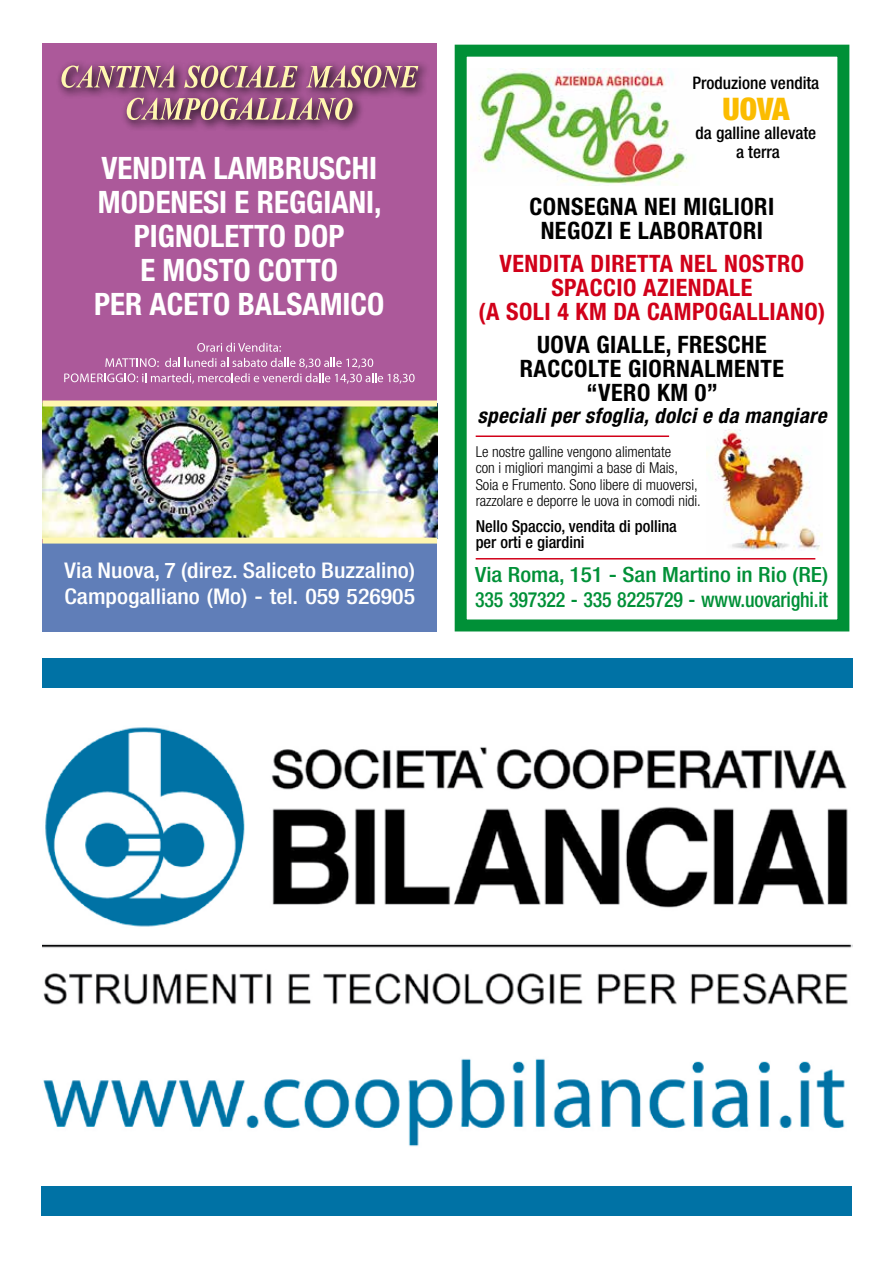
<style>
.page{position:relative;width:893px;height:1263px;background:#fff}
.page>*{position:absolute;margin:0;border:0;box-sizing:border-box;transform-origin:0 0}
.t1{font:900 condensed 31.2px "Helvetica Neue";color:#fbbc00}
.t2{font:700 condensed 30.9px/34px "Helvetica Neue";color:#fff;text-align:center}
.t3{font:700 condensed 24px/24px "Helvetica Neue";letter-spacing:.02em;color:#000;text-align:center}
.t4{font:700 condensed 24px/24px "Helvetica Neue";letter-spacing:.02em;color:#d10019;text-align:center}
.t5{font:500 condensed 21.6px/26px "Helvetica Neue";color:#fff;scale:1.1 1}
.t6{font:500 condensed 21px/25.2px "Helvetica Neue";letter-spacing:-.01em;color:#009037;scale:1.11 1}
.t7{font:italic 700 condensed 21px "Helvetica Neue";letter-spacing:.02em;color:#000}
.t8{font:500 condensed 17.25px/19px "Helvetica Neue";color:#000;text-align:center}
.t9{font:500 condensed 16.5px/16.5px "Helvetica Neue";color:#000}
.t10{font:300 condensed 15px/16.5px "Helvetica Neue";color:#000}
</style>
<div class="page">
<img style="left:43px;top:727px;width:809px;height:420px">
<div style="left:41px;top:1186px;width:810px;height:30px;background:#0072a5"></div>
<div style="left:43px;top:658px;width:810px;height:30px;background:#0072a5"></div>
<div style="left:43px;top:44px;width:394px;height:569px;background:#ac599a"></div>
<img style="left:43px;top:406px;width:394px;height:131px">
<div style="left:43px;top:543px;width:394px;height:89px;background:#607eb8"></div>
<div style="left:56px;top:60px;width:374px;height:72px;background:#000;opacity:.8"></div>
<svg style="left:61px;top:65px;width:114px;height:23px;background:#a37682"></svg>
<svg style="left:184px;top:65px;width:114px;height:23px;background:#a57a83"></svg>
<svg style="left:306px;top:65px;width:112px;height:23px;background:#a37b81"></svg>
<svg style="left:127px;top:98px;width:226px;height:22px;background:#a57c82"></svg>
<svg style="left:197px;top:343px;width:84px;height:9px"></svg>
<svg style="left:64px;top:358px;width:351px;height:26px"></svg>
<div style="left:43px;top:400px;width:394px;height:6px;background:#fff7b0"></div>
<div style="left:43px;top:537px;width:394px;height:6px;background:#fff7b0"></div>
<div style="left:455px;top:45px;width:394px;height:586px;border:12px solid #009037"></div>
<img style="left:707px;top:430px;width:115px;height:120px">
<img style="left:471px;top:69px;width:217px;height:117px">
<hr style="left:476px;top:558px;width:339px;height:1px;background:#d10019">
<hr style="left:476px;top:435px;width:193px;height:2px;background:#d10019">
<h2 class="t2" style="left:94px;top:150px;width:292px">VENDITA LAMBRUSCHI<br>MODENESI E REGGIANI,<br>PIGNOLETTO DOP<br>E MOSTO COTTO<br>PER ACETO BALSAMICO</h2>
<h3 class="t5" style="left:65px;top:557px;width:320px">Via Nuova, 7 (direz. Saliceto Buzzalino)<br>Campogalliano (Mo) - tel. 059 526905</h3>
<p class="t8" style="left:692px;top:73px;width:128px">Produzione vendita</p>
<h1 class="t1" style="left:722px;top:90px;width:69px">UOVA</h1>
<p class="t8" style="left:696px;top:123px;width:122px">da galline allevate a terra</p>
<h3 class="t3" style="left:530px;top:194px;width:246px">CONSEGNA NEI MIGLIORI<br>NEGOZI E LABORATORI</h3>
<h3 class="t4" style="left:478px;top:251px;width:348px">VENDITA DIRETTA NEL NOSTRO<br>SPACCIO AZIENDALE<br>(A SOLI 4 KM DA CAMPOGALLIANO)</h3>
<h3 class="t3" style="left:520px;top:332px;width:266px">UOVA GIALLE, FRESCHE<br>RACCOLTE GIORNALMENTE “VERO KM 0”</h3>
<h3 class="t7" style="left:477px;top:403px;width:350px">speciali per sfoglia, dolci e da mangiare</h3>
<p class="t10" style="left:476px;top:443px;width:227px">Le nostre galline vengono alimentate<br>con i migliori mangimi a base di Mais, Soia e Frumento. Sono libere di muoversi, razzolare e deporre le uova in comodi nidi.</p>
<p class="t9" style="left:476px;top:517px;width:203px">Nello Spaccio, vendita di pollina per orti e giardini</p>
<h3 class="t6" style="left:475px;top:561px;width:319px">Via Roma, 151 - San Martino in Rio (RE)<br>335 397322 - 335 8225729 - www.uovarighi.it</h3>
</div>
